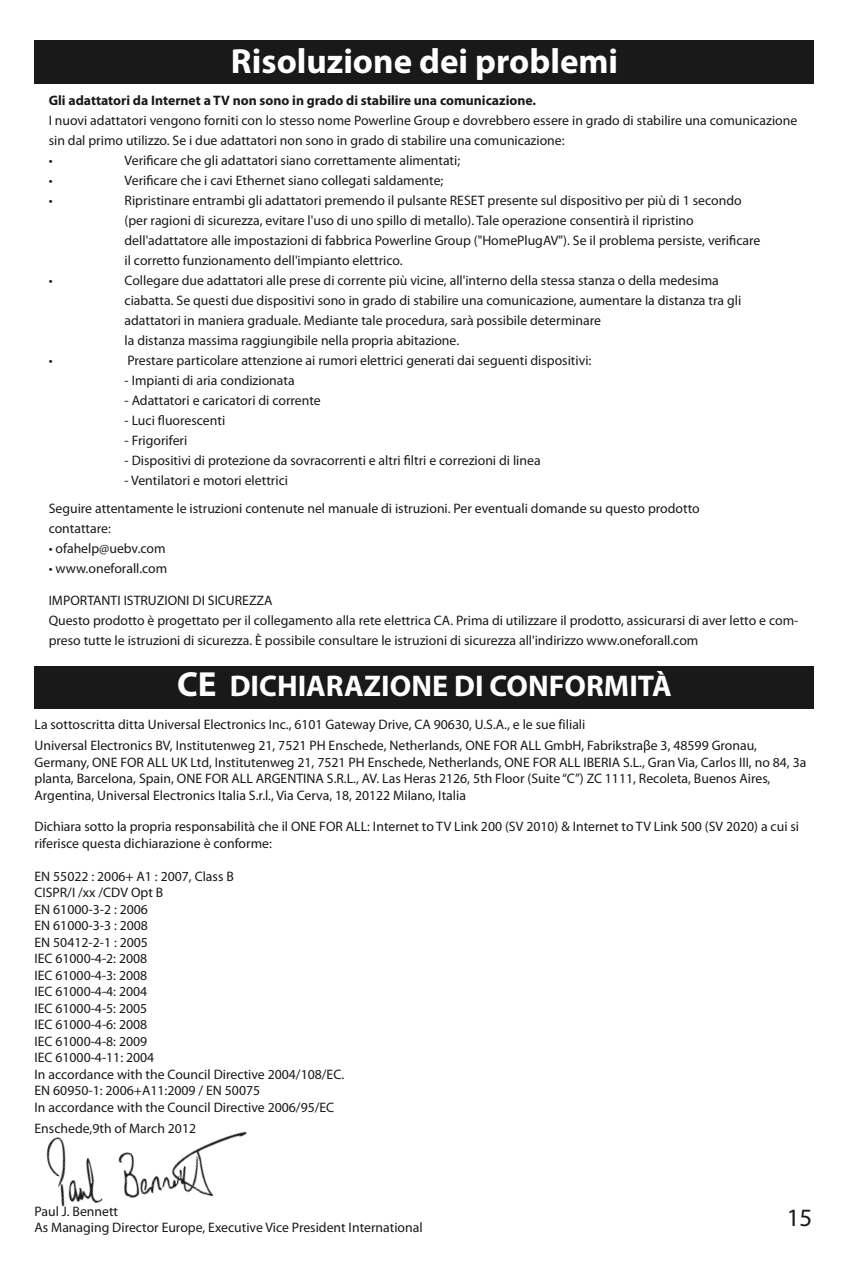
<style>
.page{position:relative;width:849px;height:1274px;background:#fff}
.page>*{position:absolute;margin:0;border:0;box-sizing:border-box;transform-origin:0 0}
.t1{font:700 35px "Myriad Pro";color:#fff}
.t2{font:700 30px "Myriad Pro";color:#fff}
.t3{font:25px "Myriad Pro";color:#191919}
.t4{font:13.75px/16.5px "Myriad Pro";color:#191919}
.t5{font:700 13.75px "Myriad Pro";color:#191919}
.s1{font-size:35px}
</style>
<div class="page">
<div style="left:34px;top:40px;width:780px;height:44px;background:#191919"></div>
<div style="left:34px;top:666px;width:780px;height:42px;background:#191919"></div>
<img style="left:46px;top:1131px;width:201px;height:76px">
<h1 class="t1" style="left:231px;top:48px;width:389px">Risoluzione dei problemi</h1>
<p class="t5" style="left:49px;top:95px;width:489px">Gli adattatori da Internet a TV non sono in grado di stabilire una comunicazione.</p>
<p class="t4" style="left:49px;top:112px;width:750px;line-height:20px">I nuovi adattatori vengono forniti con lo stesso nome Powerline Group e dovrebbero essere in grado di stabilire una comunicazione sin dal primo utilizzo. Se i due adattatori non sono in grado di stabilire una comunicazione:<br>•</p>
<p class="t4" style="left:124px;top:153px;width:337px">Verificare che gli adattatori siano correttamente alimentati;</p>
<p class="t4" style="left:49px;top:173px;width:5px">•</p>
<p class="t4" style="left:124px;top:173px;width:320px">Verificare che i cavi Ethernet siano collegati saldamente;</p>
<p class="t4" style="left:49px;top:193px;width:5px">•</p>
<p class="t4" style="left:124px;top:192px;width:637px;line-height:20px">Ripristinare entrambi gli adattatori premendo il pulsante RESET presente sul dispositivo per più di 1 secondo (per ragioni di sicurezza, evitare l'uso di uno spillo di metallo). Tale operazione consentirà il ripristino dell'adattatore alle impostazioni di fabbrica Powerline Group ("HomePlugAV"). Se il problema persiste, verificare il corretto funzionamento dell'impianto elettrico.</p>
<p class="t4" style="left:49px;top:273px;width:5px">•</p>
<p class="t4" style="left:124px;top:272px;width:618px;line-height:20px">Collegare due adattatori alle prese di corrente più vicine, all'interno della stessa stanza o della medesima ciabatta. Se questi due dispositivi sono in grado di stabilire una comunicazione, aumentare la distanza tra gli adattatori in maniera graduale. Mediante tale procedura, sarà possibile determinare<br>la distanza massima raggiungibile nella propria abitazione.</p>
<p class="t4" style="left:49px;top:353px;width:5px">•</p>
<p class="t4" style="left:127px;top:353px;width:465px">Prestare particolare attenzione ai rumori elettrici generati dai seguenti dispositivi:</p>
<p class="t4" style="left:124px;top:373px;width:172px">- Impianti di aria condizionata</p>
<p class="t4" style="left:124px;top:393px;width:198px">- Adattatori e caricatori di corrente</p>
<p class="t4" style="left:124px;top:413px;width:102px">- Luci fluorescenti</p>
<p class="t4" style="left:124px;top:433px;width:64px">- Frigoriferi</p>
<p class="t4" style="left:124px;top:453px;width:417px">- Dispositivi di protezione da sovracorrenti e altri filtri e correzioni di linea</p>
<p class="t4" style="left:49px;top:468px;width:652px;line-height:27.5px;text-indent:76px">- Ventilatori e motori elettrici<br>Seguire attentamente le istruzioni contenute nel manuale di istruzioni. Per eventuali domande su questo prodotto</p>
<p class="t4" style="left:49px;top:521px;width:64px">contattare:</p>
<p class="t4" style="left:49px;top:541px;width:118px">• ofahelp@uebv.com</p>
<p class="t4" style="left:49px;top:561px;width:120px">• www.oneforall.com</p>
<p class="t4" style="left:49px;top:592px;width:751px;line-height:20px">IMPORTANTI ISTRUZIONI DI SICUREZZA<br>Questo prodotto è progettato per il collegamento alla rete elettrica CA. Prima di utilizzare il prodotto, assicurarsi di aver letto e com&shy;preso tutte le istruzioni di sicurezza. È possibile consultare le istruzioni di sicurezza all'indirizzo www.oneforall.com</p>
<h2 class="t2" style="left:177px;top:675px;width:496px"><span class="s1">CE</span> DICHIARAZIONE DI CONFORMITÀ</h2>
<p class="t4" style="left:34px;top:714px;width:724px;line-height:21.5px">La sottoscritta ditta Universal Electronics Inc., 6101 Gateway Drive, CA 90630, U.S.A., e le sue filiali<br>Universal Electronics BV, Institutenweg 21, 7521 PH Enschede, Netherlands, ONE FOR ALL GmbH, Fabrikstraβe 3, 48599 Gronau,</p>
<p class="t4" style="left:34px;top:755px;width:773px">Germany, ONE FOR ALL UK Ltd, Institutenweg 21, 7521 PH Enschede, Netherlands, ONE FOR ALL IBERIA S.L., Gran Via, Carlos III, no 84, 3a planta, Barcelona, Spain, ONE FOR ALL ARGENTINA S.R.L., AV. Las Heras 2126, 5th Floor (Suite “C”) ZC 1111, Recoleta, Buenos Aires,<br>Argentina, Universal Electronics Italia S.r.l., Via Cerva, 18, 20122 Milano, Italia</p>
<p class="t4" style="left:34px;top:819px;width:766px">Dichiara sotto la propria responsabilità che il ONE FOR ALL: Internet to TV Link 200 (SV 2010) &amp; Internet to TV Link 500 (SV 2020) a cui si riferisce questa dichiarazione è conforme:</p>
<p class="t4" style="left:34px;top:869px;width:311px">EN 55022 : 2006+ A1 : 2007, Class B<br>CISPR/I /xx /CDV Opt B<br>EN 61000-3-2 : 2006<br>EN 61000-3-3 : 2008<br>EN 50412-2-1 : 2005<br>IEC 61000-4-2: 2008<br>IEC 61000-4-3: 2008<br>IEC 61000-4-4: 2004<br>IEC 61000-4-5: 2005<br>IEC 61000-4-6: 2008<br>IEC 61000-4-8: 2009<br>IEC 61000-4-11: 2004<br>In accordance with the Council Directive 2004/108/EC.<br>EN 60950-1: 2006+A11:2009 / EN 50075<br>In accordance with the Council Directive 2006/95/EC</p>
<p class="t4" style="left:34px;top:1121px;width:163px">Enschede,9th of March 2012</p>
<p class="t4" style="left:34px;top:1204px;width:389px">Paul J. Bennett<br>As Managing Director Europe, Executive Vice President International</p>
<h3 class="t3" style="left:786px;top:1208px;width:27px">15</h3>
</div>
